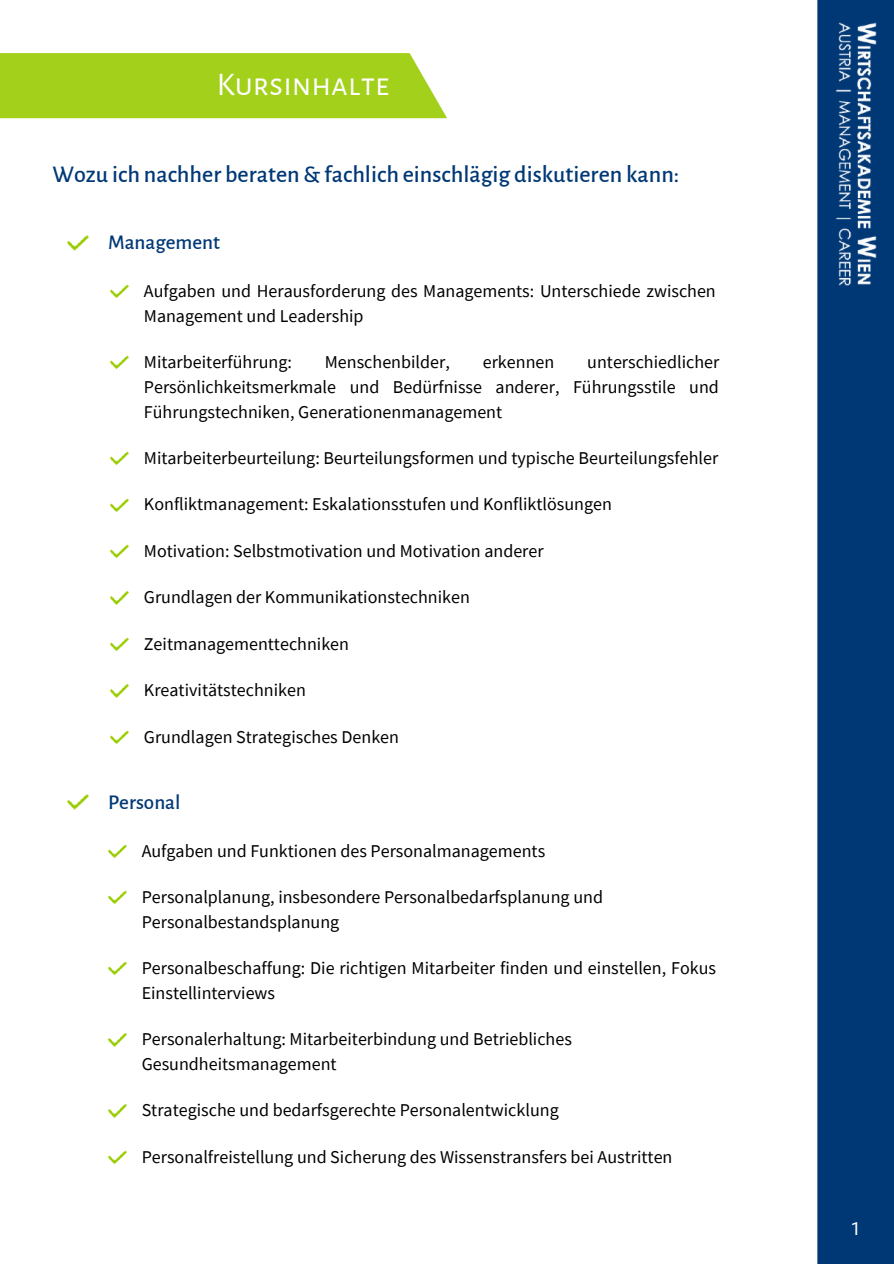
<style>
.page{position:relative;width:894px;height:1264px;background:#fff}
.page>*{position:absolute;margin:0;border:0;box-sizing:border-box;transform-origin:0 0}
.t1{font:33px "Alegreya Sans SC";color:#fff}
.t2{font:500 24px "Alegreya Sans";color:#003876}
.t3{font:500 21px "Alegreya Sans";color:#003876}
.t4{font:18px/24.8px "Source Sans Pro";color:#000}
.t5{font:18px "Roboto";color:#fff}
</style>
<div class="page">
<div style="left:817px;top:0;width:76px;height:1263px;background:#003876"></div>
<img style="left:835px;top:22px;width:44px;height:264px">
<div style="left:0;top:53px;width:447px;height:65px;background:#a2d01b"></div>
<img style="left:66px;top:235px;width:22px;height:16px">
<img style="left:109px;top:284px;width:19px;height:15px">
<img style="left:109px;top:355px;width:19px;height:15px">
<img style="left:109px;top:451px;width:19px;height:15px">
<img style="left:109px;top:498px;width:19px;height:15px">
<img style="left:109px;top:544px;width:19px;height:15px">
<img style="left:109px;top:590px;width:19px;height:16px">
<img style="left:109px;top:637px;width:19px;height:15px">
<img style="left:109px;top:683px;width:19px;height:16px">
<img style="left:109px;top:730px;width:19px;height:15px">
<img style="left:66px;top:794px;width:22px;height:16px">
<img style="left:107px;top:844px;width:19px;height:15px">
<img style="left:107px;top:890px;width:19px;height:15px">
<img style="left:107px;top:1150px;width:19px;height:15px">
<img style="left:107px;top:961px;width:19px;height:15px">
<img style="left:107px;top:1103px;width:19px;height:16px">
<img style="left:107px;top:1032px;width:19px;height:16px">
<h1 class="t1" style="left:216px;top:69px;width:174px">Kursinhalte</h1>
<h2 class="t2" style="left:52px;top:162px;width:628px">Wozu ich nachher beraten &amp; fachlich einschlägig diskutieren kann:</h2>
<p class="t3" style="left:108px;top:232px;width:113px">Management</p>
<p class="t4" style="left:144px;top:278px;width:573px">Aufgaben und Herausforderung des Managements: Unterschiede zwischen<br>Management und Leadership</p>
<p class="t4" style="left:144px;top:349px;width:149px">Mitarbeiterführung:</p>
<p class="t4" style="left:325px;top:349px;width:126px">Menschenbilder,</p>
<p class="t4" style="left:482px;top:349px;width:73px">erkennen</p>
<p class="t4" style="left:144px;top:349px;width:577px;text-align:justify;text-indent:443px">unterschiedlicher Persönlichkeitsmerkmale und Bedürfnisse anderer, Führungsstile und Führungstechniken, Generationenmanagement</p>
<p class="t4" style="left:144px;top:445px;width:575px">Mitarbeiterbeurteilung: Beurteilungsformen und typische Beurteilungsfehler</p>
<p class="t4" style="left:144px;top:491px;width:469px">Konfliktmanagement: Eskalationsstufen und Konfliktlösungen</p>
<p class="t4" style="left:144px;top:538px;width:401px">Motivation: Selbstmotivation und Motivation anderer</p>
<p class="t4" style="left:144px;top:584px;width:327px">Grundlagen der Kommunikationstechniken</p>
<p class="t4" style="left:144px;top:631px;width:206px">Zeitmanagementtechniken</p>
<p class="t4" style="left:144px;top:677px;width:163px">Kreativitätstechniken</p>
<p class="t4" style="left:144px;top:724px;width:256px">Grundlagen Strategisches Denken</p>
<p class="t3" style="left:108px;top:792px;width:74px">Personal</p>
<p class="t4" style="left:142px;top:838px;width:405px">Aufgaben und Funktionen des Personalmanagements</p>
<p class="t4" style="left:142px;top:884px;width:462px">Personalplanung, insbesondere Personalbedarfsplanung und<br>Personalbestandsplanung</p>
<p class="t4" style="left:142px;top:955px;width:575px">Personalbeschaffung: Die richtigen Mitarbeiter finden und einstellen, Fokus<br>Einstellinterviews</p>
<p class="t4" style="left:142px;top:1026px;width:431px">Personalerhaltung: Mitarbeiterbindung und Betriebliches<br>Gesundheitsmanagement</p>
<p class="t4" style="left:142px;top:1097px;width:418px">Strategische und bedarfsgerechte Personalentwicklung</p>
<p class="t4" style="left:142px;top:1143px;width:532px">Personalfreistellung und Sicherung des Wissenstransfers bei Austritten</p>
<p class="t5" style="left:850px;top:1218px;width:12px">1</p>
</div>
